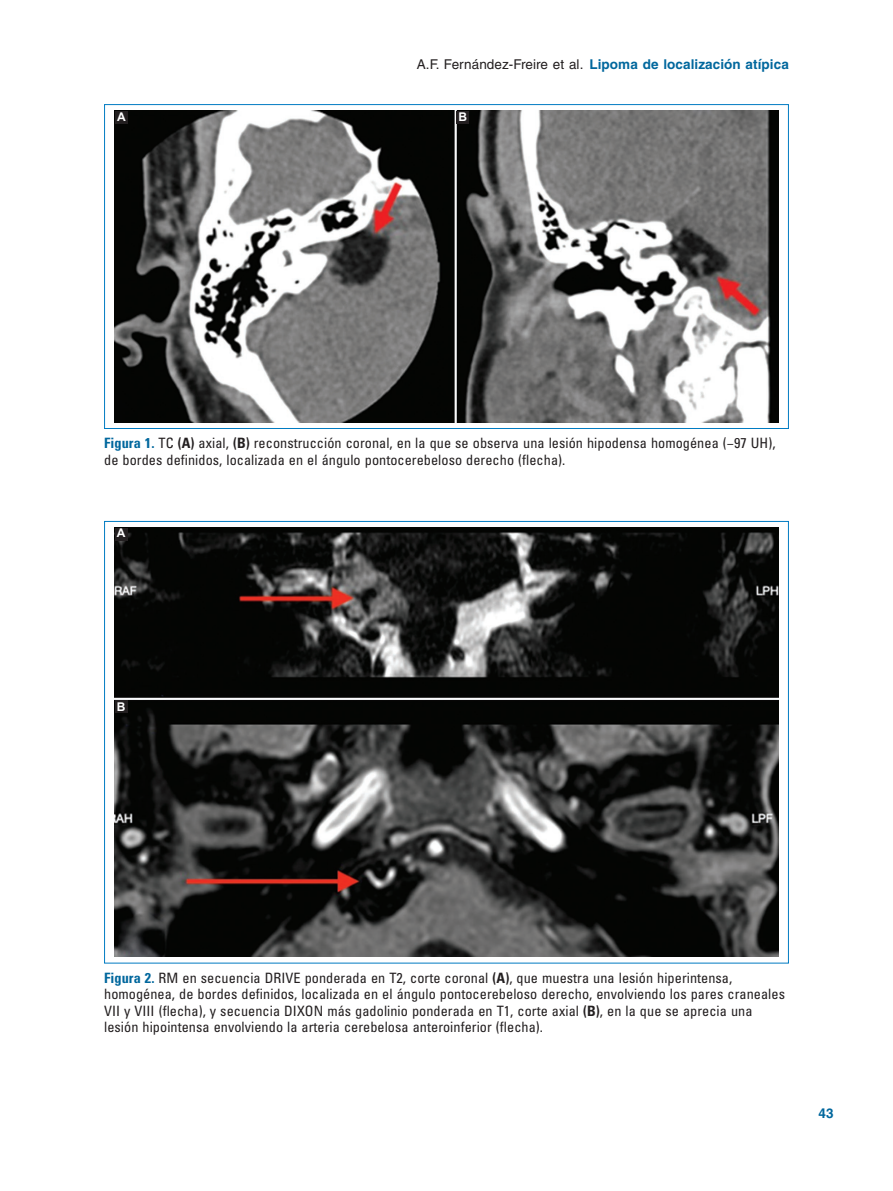
<style>
.page{position:relative;width:893px;height:1191px;background:#fff}
.page>*{position:absolute;margin:0;border:0;box-sizing:border-box;transform-origin:0 0}
.t1{font:condensed 14.25px/16.5px "Univers LT Std";letter-spacing:.005em;color:#231f20}
.t2{font:700 13.5px "Helvetica LT Std";letter-spacing:.005em;color:#00679d}
.t3{font:700 12px "Arial";color:#fff}
.s1{font-weight:400;color:#231f20}
.s2{font-weight:700;color:#00679d}
.s3{font-weight:700}
</style>
<div class="page">
<img style="left:115px;top:528px;width:663px;height:428px">
<div style="left:115px;top:700px;width:13px;height:13px;background:#231f20"></div>
<div style="left:115px;top:528px;width:12px;height:12px;background:#231f20"></div>
<div style="left:105px;top:105px;width:683px;height:323px;background:linear-gradient(to right,#fff,#fff)"></div>
<img style="left:115px;top:111px;width:663px;height:311px">
<div style="left:115px;top:111px;width:13px;height:13px;background:#231f20"></div>
<div style="left:456px;top:111px;width:13px;height:13px;background:#231f20"></div>
<p class="t2" style="left:417px;top:56px;width:374px"><span class="s1">A.F. Fernández-Freire et al.</span> Lipoma de localización atípica</p>
<p class="t3" style="left:117px;top:108px;width:10px">a</p>
<p class="t3" style="left:458px;top:108px;width:9px">B</p>
<p class="t1" style="left:104px;top:435px;width:673px"><span class="s2">Figura 1.</span> TC <span class="s3">(A)</span> axial, <span class="s3">(B)</span> reconstrucción coronal, en la que se observa una lesión hipodensa homogénea (−97 UH), de bordes definidos, localizada en el ángulo pontocerebeloso derecho (flecha).</p>
<p class="t3" style="left:117px;top:525px;width:10px">a</p>
<p class="t3" style="left:117px;top:698px;width:10px">b</p>
<p class="t1" style="left:104px;top:969px;width:682px"><span class="s2">Figura 2.</span> RM en secuencia DRIVE ponderada en T2, corte coronal <span class="s3">(A)</span>, que muestra una lesión hiperintensa, homogénea, de bordes definidos, localizada en el ángulo pontocerebeloso derecho, envolviendo los pares craneales VII y VIII (flecha), y secuencia DIXON más gadolinio ponderada en T1, corte axial <span class="s3">(B)</span>, en la que se aprecia una lesión hipointensa envolviendo la arteria cerebelosa anteroinferior (flecha).</p>
<p class="t2" style="left:819px;top:1104px;width:17px">43</p>
</div>
